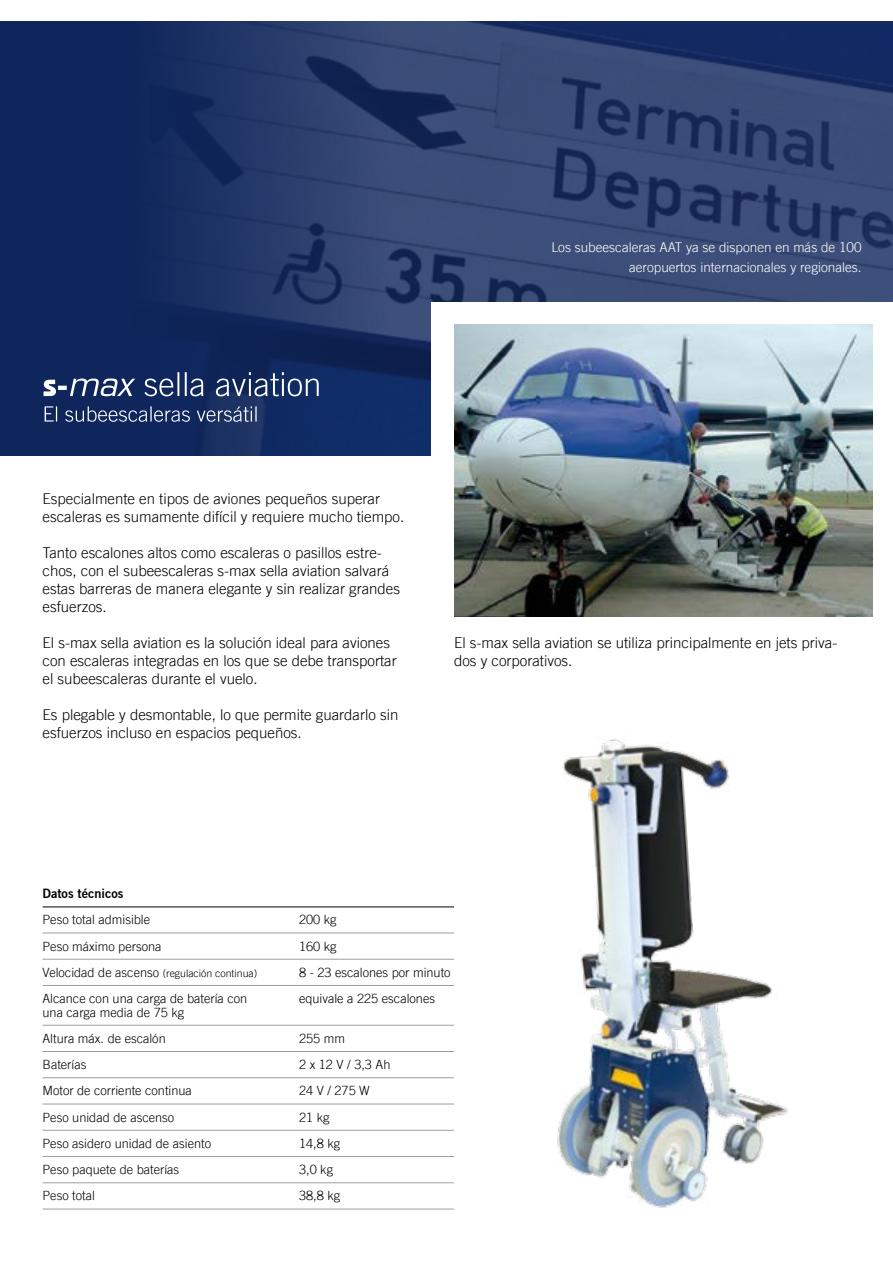
<style>
.page{position:relative;width:893px;height:1263px;background:#fff}
.page>*{position:absolute;margin:0;border:0;box-sizing:border-box;transform-origin:0 0}
.t1{font:300 15px/18px "Trade Gothic LT";color:#000}
.t2{font:300 13.5px/19.5px "Trade Gothic LT";color:#fff;text-align:right}
.t3{font:300 12.75px/26.2px "Trade Gothic LT";color:#000}
.t4{font:12.75px "Trade Gothic Bold Two";color:#000}
.t5{font:300 10.5px "Trade Gothic LT";color:#000}
.s1{font-size:12.75px}
</style>
<div class="page">
<img style="left:0;top:21px;width:893px;height:435px">
<div style="left:432px;top:302px;width:461px;height:279px;background:#fff"></div>
<img style="left:454px;top:324px;width:418px;height:292px">
<img style="left:557px;top:739px;width:231px;height:469px">
<svg style="left:45px;top:406px;width:212px;height:16px"></svg>
<svg style="left:44px;top:372px;width:275px;height:24px"></svg>
<hr style="left:43px;top:906px;width:411px;height:1px;background:#000">
<hr style="left:43px;top:933px;width:411px;height:1px;background:#9d9d9c">
<hr style="left:43px;top:959px;width:411px;height:1px;background:#9d9d9c">
<hr style="left:43px;top:985px;width:411px;height:1px;background:#9d9d9c">
<hr style="left:43px;top:1025px;width:411px;height:1px;background:#9d9d9c">
<hr style="left:43px;top:1051px;width:411px;height:1px;background:#9d9d9c">
<hr style="left:43px;top:1077px;width:411px;height:1px;background:#9d9d9c">
<hr style="left:43px;top:1104px;width:411px;height:1px;background:#9d9d9c">
<hr style="left:43px;top:1130px;width:411px;height:1px;background:#9d9d9c">
<hr style="left:43px;top:1156px;width:411px;height:1px;background:#9d9d9c">
<hr style="left:43px;top:1182px;width:411px;height:1px;background:#9d9d9c">
<hr style="left:43px;top:1209px;width:411px;height:1px;background:#9d9d9c">
<p class="t2" style="left:552px;top:237px;width:312px">Los subeescaleras AAT ya se disponen en más de 100 aeropuertos internacionales y regionales.</p>
<p class="t1" style="left:43px;top:489px;width:363px">Especialmente en tipos de aviones pequeños superar escaleras es sumamente difícil y requiere mucho tiempo.</p>
<p class="t1" style="left:43px;top:543px;width:359px">Tanto escalones altos como escaleras o pasillos estre&shy;chos, con el subeescaleras s-max sella aviation salvará estas barreras de manera elegante y sin realizar grandes esfuerzos.</p>
<p class="t1" style="left:43px;top:633px;width:356px">El s-max sella aviation es la solución ideal para aviones con escaleras integradas en los que se debe transportar el subeescaleras durante el vuelo.</p>
<p class="t1" style="left:43px;top:705px;width:357px">Es plegable y desmontable, lo que permite guardarlo sin esfuerzos incluso en espacios pequeños.</p>
<p class="t1" style="left:454px;top:633px;width:385px">El s-max sella aviation se utiliza principalmente en jets priva&shy;dos y corporativos.</p>
<p class="t4" style="left:43px;top:885px;width:83px">Datos técnicos</p>
<p class="t3" style="left:43px;top:906px;width:109px">Peso total admisible</p>
<p class="t3" style="left:299px;top:906px;width:39px">200 kg</p>
<p class="t3" style="left:43px;top:933px;width:120px">Peso máximo persona</p>
<p class="t3" style="left:299px;top:933px;width:39px">160 kg</p>
<p class="t5" style="left:43px;top:967px;width:216px"><span class="s1">Velocidad de ascenso</span> (regulación continua)</p>
<p class="t3" style="left:299px;top:959px;width:153px">8 - 23 escalones por minuto</p>
<p class="t3" style="left:43px;top:985px;width:206px">Alcance con una carga de batería con</p>
<p class="t3" style="left:299px;top:985px;width:138px">equivale a 225 escalones</p>
<p class="t3" style="left:43px;top:999px;width:143px">una carga media de 75 kg<br>Altura máx. de escalón</p>
<p class="t3" style="left:299px;top:1025px;width:48px">255 mm</p>
<p class="t3" style="left:43px;top:1051px;width:45px">Baterías</p>
<p class="t3" style="left:299px;top:1051px;width:93px">2 x 12 V / 3,3 Ah</p>
<p class="t3" style="left:43px;top:1077px;width:151px">Motor de corriente continua</p>
<p class="t3" style="left:299px;top:1077px;width:72px">24 V / 275 W</p>
<p class="t3" style="left:43px;top:1104px;width:133px">Peso unidad de ascenso</p>
<p class="t3" style="left:299px;top:1104px;width:32px">21 kg</p>
<p class="t3" style="left:43px;top:1130px;width:170px">Peso asidero unidad de asiento</p>
<p class="t3" style="left:299px;top:1130px;width:43px">14,8 kg</p>
<p class="t3" style="left:43px;top:1156px;width:138px">Peso paquete de baterías</p>
<p class="t3" style="left:299px;top:1156px;width:36px">3,0 kg</p>
<p class="t3" style="left:43px;top:1182px;width:54px">Peso total</p>
<p class="t3" style="left:299px;top:1182px;width:43px">38,8 kg</p>
</div>
